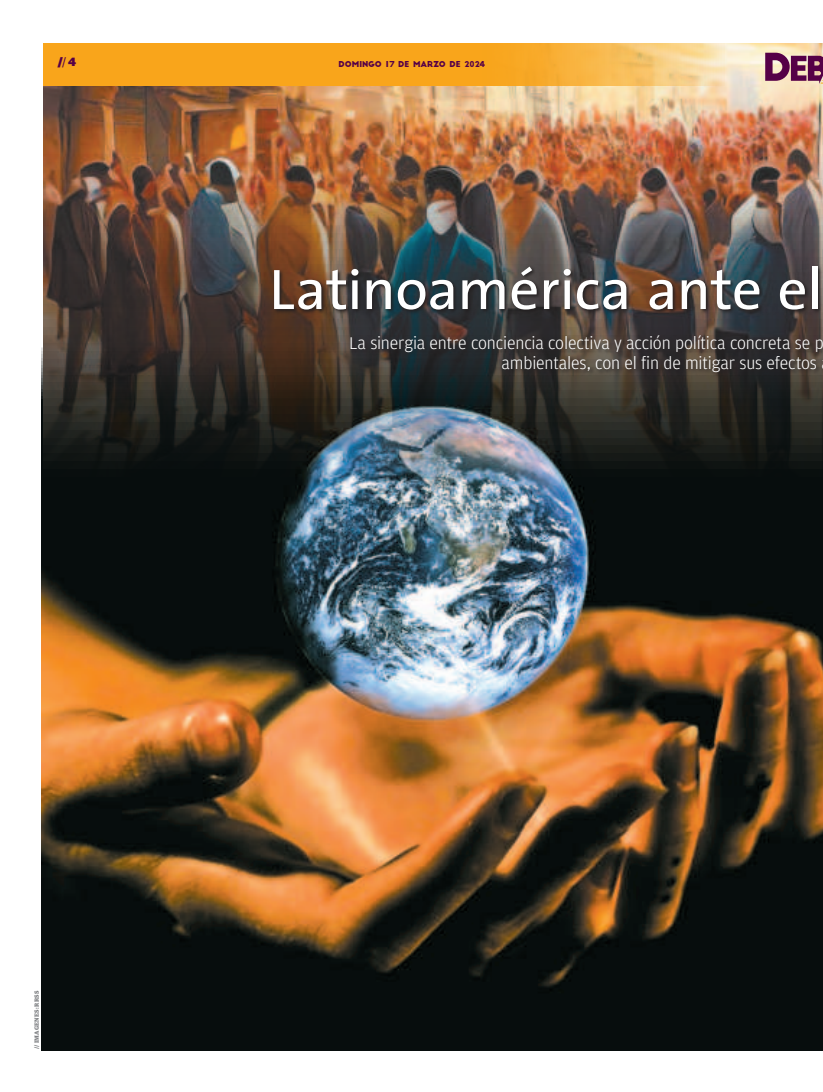
<style>
.page{position:relative;width:823px;height:1092px;background:#fff}
.page>*{position:absolute;margin:0;border:0;box-sizing:border-box;transform-origin:0 0}
.t1{font:57.6px "The Sans";letter-spacing:-.01em;color:#fff}
.t2{font:300 18px/20px "Amplitude";letter-spacing:-.01em;color:#fff}
.t3{font:900 12px "Guardian Sans";color:#560047}
.t4{font:8px "Big John";color:#560047}
.t5{font:700 6px "Guardian Egyptian";letter-spacing:.05em;color:#808285}
.s1{font-weight:400}
.s2{font-style:inherit}
</style>
<div class="page">
<img style="left:42px;top:347px;width:780px;height:703px">
<img style="left:43px;top:43px;width:779px;height:497px">
<svg style="left:43px;top:43px;width:680px;height:42px;fill:#f9a51b"></svg>
<svg style="left:764px;top:53px;width:58px;height:31px"></svg>
<svg style="left:273px;top:255px;width:549px;height:59px"></svg>
<svg style="left:349px;top:335px;width:473px;height:42px"></svg>
<p class="t3" style="left:58px;top:57px;width:20px">/<span class="s1">/</span> <span class="s2">4</span></p>
<p class="t4" style="left:338px;top:60px;width:148px">DOMINGO 17 DE MARZO DE 2024</p>
<h1 class="t1" style="left:269px;top:265px;width:554px">Latinoamérica ante el</h1>
<p class="t2" style="left:501px;top:334px;width:323px;text-indent:-152px">La sinergia entre conciencia colectiva y acción política concreta se p ambientales, con el fin de mitigar sus efectos</p>
<p class="t5" style="left:33px;top:1048px;width:60px;rotate:-90deg">// IMAGENES: RRSS</p>
</div>
